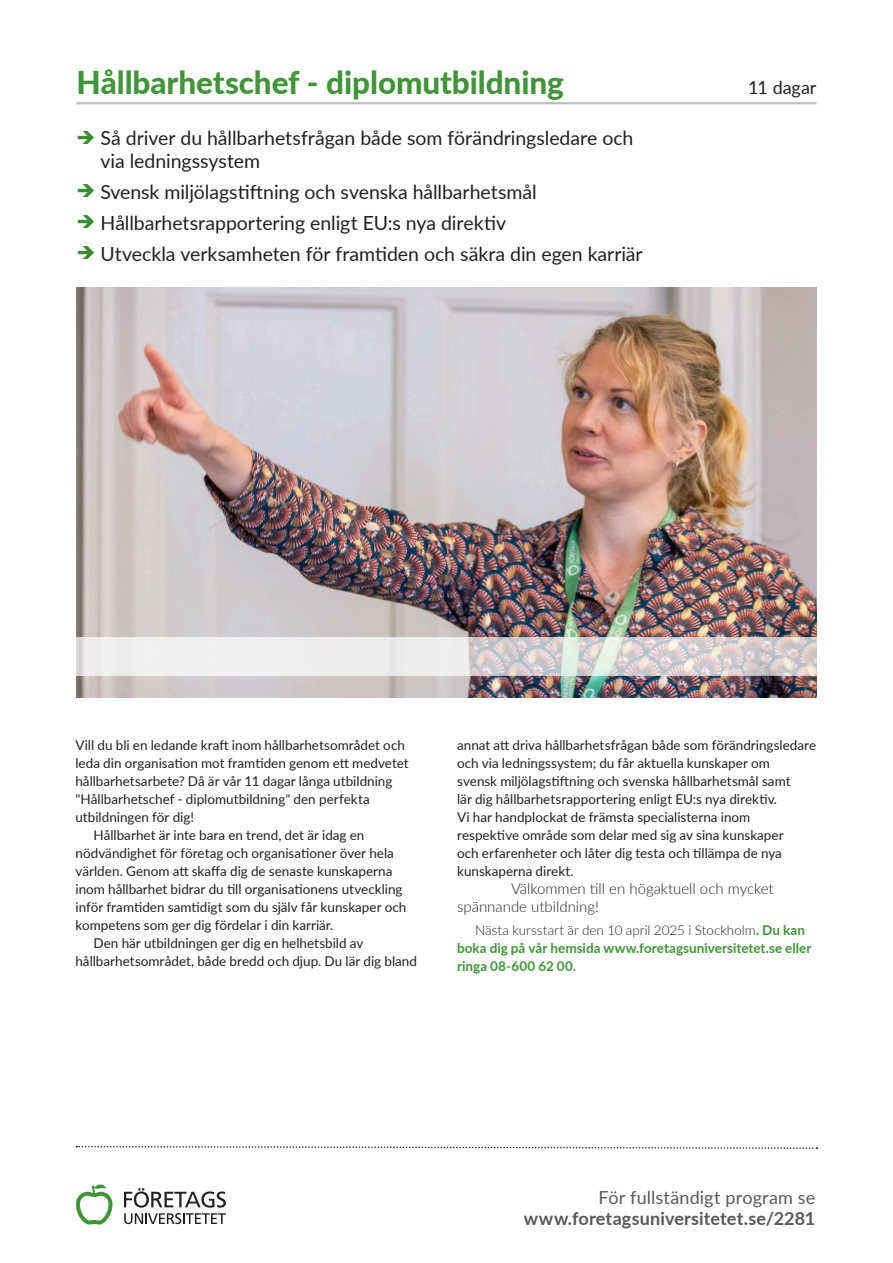
<style>
.page{position:relative;width:893px;height:1263px;background:#fff}
.page>*{position:absolute;margin:0;border:0;box-sizing:border-box;transform-origin:0 0}
.Puff-brodtext-rubrik{font:800 31.5px "Lato";letter-spacing:-.005em;color:#3f9537}
.t1{font:19.5px/22.5px "Lato";letter-spacing:-.005em;color:#231f20}
.www{font:700 18px "Lato";letter-spacing:.005em;color:#57585a}
.www-2{font:18px "Lato";letter-spacing:.005em;color:#57585a}
.Puff-brodtext-rubrik-2{font:18px "Lato";letter-spacing:-.005em;color:#231f20}
.Saljtext-mellanrubrik{font:300 15px/18px "Lato";color:#231f20}
.Saljtext-brodtext{font:13.5px/18px "Lato";color:#231f20}
.Saljtext-brodtext-brodtext{font:700 13.5px/18px "Lato";color:#3f9537}
.s1{font-weight:300;color:#231f20}
</style>
<div class="page">
<img style="left:77px;top:288px;width:739px;height:410px">
<svg style="left:76px;top:1184px;width:36px;height:40px"></svg>
<svg style="left:124px;top:1213px;width:102px;height:11px"></svg>
<svg style="left:124px;top:1188px;width:102px;height:19px"></svg>
<hr style="left:77px;top:102px;width:739px;height:2px;background:#bcbdc0">
<svg style="left:76px;top:1145px;width:741px;height:4px"></svg>
<svg style="left:76px;top:637px;width:741px;height:39px;background:#e3e0e0"></svg>
<p class="Puff-brodtext-rubrik" style="left:77px;top:59px;width:489px">Hållbarhetschef - diplomutbildning</p>
<p class="Puff-brodtext-rubrik-2" style="left:748px;top:74px;width:70px">11 dagar</p>
<p class="t1" style="left:101px;top:126px;width:534px">Så driver du hållbarhetsfrågan både som förändringsledare och via ledningssystem</p>
<p class="t1" style="left:101px;top:180px;width:438px">Svensk miljölagstiftning och svenska hållbarhetsmål</p>
<p class="t1" style="left:101px;top:211px;width:407px">Hållbarhetsrapportering enligt EU:s nya direktiv</p>
<p class="t1" style="left:101px;top:242px;width:544px">Utveckla verksamheten för framtiden och säkra din egen karriär</p>
<p class="Saljtext-brodtext" style="left:75px;top:736px;width:335px">Vill du bli en ledande kraft inom hållbarhetsområdet och leda din organisation mot framtiden genom ett medvetet hållbarhetsarbete? Då är vår 11 dagar långa utbildning "Hållbarhetschef - diplomutbildning" den perfekta utbildningen för dig!</p>
<p class="Saljtext-brodtext" style="left:75px;top:826px;width:332px;text-indent:18px">Hållbarhet är inte bara en trend, det är idag en nödvändighet för företag och organisationer över hela världen. Genom att skaffa dig de senaste kunskaperna inom hållbarhet bidrar du till organisationens utveckling inför framtiden samtidigt som du själv får kunskaper och kompetens som ger dig fördelar i din karriär.</p>
<p class="Saljtext-brodtext" style="left:75px;top:934px;width:343px;text-indent:18px">Den här utbildningen ger dig en helhetsbild av hållbarhetsområdet, både bredd och djup. Du lär dig bland</p>
<p class="Saljtext-brodtext" style="left:457px;top:736px;width:361px">annat att driva hållbarhetsfrågan både som förändringsledare och via ledningssystem; du får aktuella kunskaper om<br>svensk miljölagstiftning och svenska hållbarhetsmål samt<br>lär dig hållbarhetsrapportering enligt EU:s nya direktiv.<br>Vi har handplockat de främsta specialisterna inom<br>respektive område som delar med sig av sina kunskaper<br>och erfarenheter och låter dig testa och tillämpa de nya kunskaperna direkt.</p>
<p class="Saljtext-mellanrubrik" style="left:457px;top:879px;width:318px;text-indent:54px">Välkommen till en högaktuell och mycket spännande utbildning!</p>
<p class="Saljtext-brodtext-brodtext" style="left:457px;top:920px;width:356px;text-indent:18px"><span class="s1">Nästa kursstart är den 10 april 2025 i Stockholm</span>. Du kan boka dig på vår hemsida www.foretagsuniversitetet.se eller ringa 08-600 62 00.</p>
<p class="www-2" style="left:598px;top:1184px;width:219px">För fullständigt program se</p>
<p class="www" style="left:524px;top:1205px;width:293px">www.foretagsuniversitetet.se/2281</p>
</div>
